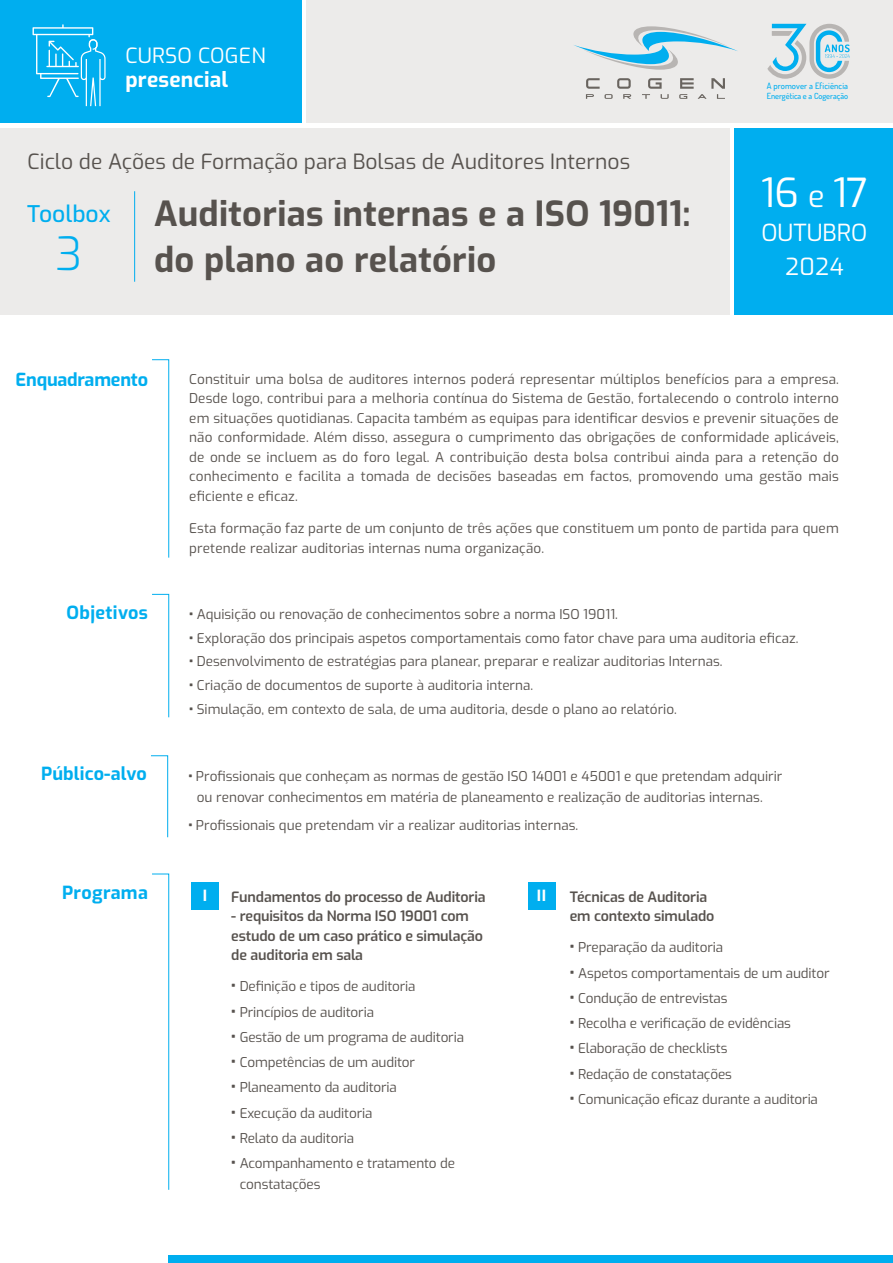
<style>
.page{position:relative;width:893px;height:1263px;background:#fff}
.page>*{position:absolute;margin:0;border:0;box-sizing:border-box;transform-origin:0 0}
.t1{font:300 45.75px "Exo";color:#00aeef}
.t2{font:39.9px "Exo";color:#fff}
.t3{font:700 34.5px/46.5px "Exo";letter-spacing:.01em;color:#57524e}
.t4{font:23.55px "Exo";color:#fff}
.t5{font:500 22.95px "Exo";color:#00aeef}
.t6{font:21px "Exo";color:#57524e}
.t7{font:21px "Exo";letter-spacing:.01em;color:#fff}
.t8{font:700 21px "Exo";letter-spacing:.01em;color:#fff}
.t9{font:700 18px "Exo";letter-spacing:.01em;color:#00aeef}
.t10{font:700 18px "Exo";letter-spacing:-.01em;color:#00aeef}
.t11{font:600 16.5px "Saira";color:#fff}
.t12{font:600 14.25px "Exo";letter-spacing:-.01em;color:#57524e}
.t13{font:13.5px/19.5px "Exo";color:#57524e;text-align:justify}
.t14{font:500 8.7px "Dosis";letter-spacing:.01em;color:#00aeef}
.t15{font:500 8.4px "Dosis";color:#00aeef}
.s1{font-size:30.6px}
.s2{font-weight:800}
.s3{font-weight:800;font-size:15px}
</style>
<div class="page">
<div style="left:734px;top:128px;width:159px;height:187px;background:#00aeef"></div>
<div style="left:306px;top:0;width:587px;height:122px;background:#ecebea"></div>
<div style="left:0;top:128px;width:729px;height:187px;background:#ecebea"></div>
<div style="left:0;top:0;width:301px;height:122px;background:#00aeef"></div>
<svg style="left:574px;top:26px;width:164px;height:44px"></svg>
<svg style="left:586px;top:78px;width:139px;height:21px"></svg>
<svg style="left:767px;top:24px;width:83px;height:55px"></svg>
<hr style="left:134px;top:191px;width:1px;height:91px;background:#00aeef">
<div style="left:168px;top:1256px;width:725px;height:7px;background:#00aeef"></div>
<svg style="left:152px;top:359px;width:17px;height:199px"></svg>
<svg style="left:152px;top:594px;width:17px;height:124px"></svg>
<svg style="left:151px;top:755px;width:17px;height:83px"></svg>
<svg style="left:33px;top:24px;width:73px;height:82px"></svg>
<svg style="left:152px;top:873px;width:17px;height:317px"></svg>
<div style="left:191px;top:882px;width:27px;height:27px;background:#00aeef"></div>
<div style="left:528px;top:882px;width:27px;height:27px;background:#00aeef"></div>
<p class="t7" style="left:125px;top:40px;width:142px">CURSO COGEN</p>
<p class="t8" style="left:125px;top:64px;width:104px">presencial</p>
<p class="t6" style="left:28px;top:146px;width:604px">Ciclo de Ações de Formação para Bolsas de Auditores Internos</p>
<p class="t5" style="left:27px;top:196px;width:85px">Toolbox</p>
<p class="t1" style="left:55px;top:219px;width:28px">3</p>
<p class="t3" style="left:154px;top:188px;width:538px">Auditorias internas e a ISO 19011: do plano ao relatório</p>
<p class="t14" style="left:767px;top:80px;width:83px">A promover a Eficiência</p>
<p class="t15" style="left:767px;top:90px;width:83px">Energética e a Cogeração</p>
<p class="t2" style="left:761px;top:163px;width:109px">16 <span class="s1">e</span> 17</p>
<p class="t4" style="left:761px;top:215px;width:107px">OUTUBRO</p>
<p class="t4" style="left:785px;top:249px;width:60px">2024</p>
<p class="t10" style="left:16px;top:365px;width:134px">Enquadramento</p>
<p class="t13" style="left:189px;top:368px;width:651px">Constituir uma bolsa de auditores internos poderá representar múltiplos benefícios para a empresa.<br>Desde logo, contribui para a melhoria contínua do Sistema de Gestão, fortalecendo o controlo interno em situações quotidianas. Capacita também as equipas para identificar desvios e prevenir situações de não conformidade. Além disso, assegura o cumprimento das obrigações de conformidade aplicáveis, de onde se incluem as do foro legal. A contribuição desta bolsa contribui ainda para a retenção do conhecimento e facilita a tomada de decisões baseadas em factos, promovendo uma gestão mais eficiente e eficaz.</p>
<p class="t13" style="left:189px;top:518px;width:651px">Esta formação faz parte de um conjunto de três ações que constituem um ponto de partida para quem pretende realizar auditorias internas numa organização.</p>
<p class="t9" style="left:67px;top:599px;width:83px">Objetivos</p>
<p class="t13" style="left:189px;top:603px;width:430px"><span class="s2">•</span> Aquisição ou renovação de conhecimentos sobre a norma ISO 19011.</p>
<p class="t13" style="left:189px;top:627px;width:611px"><span class="s2">•</span> Exploração dos principais aspetos comportamentais como fator chave para uma auditoria eficaz.</p>
<p class="t13" style="left:189px;top:651px;width:535px"><span class="s2">•</span> Desenvolvimento de estratégias para planear, preparar e realizar auditorias Internas.</p>
<p class="t13" style="left:189px;top:675px;width:345px"><span class="s2">•</span> Criação de documentos de suporte à auditoria interna.</p>
<p class="t13" style="left:189px;top:698px;width:489px"><span class="s2">•</span> Simulação, em contexto de sala, de uma auditoria, desde o plano ao relatório.</p>
<p class="t9" style="left:41px;top:760px;width:107px">Público-alvo</p>
<p class="t13" style="left:188px;top:765px;width:596px"><span class="s2">•</span> Profissionais que conheçam as normas de gestão ISO 14001 e 45001 e que pretendam adquirir</p>
<p class="t13" style="left:197px;top:786px;width:567px">ou renovar conhecimentos em matéria de planeamento e realização de auditorias internas.</p>
<p class="t13" style="left:188px;top:814px;width:391px"><span class="s2">•</span> Profissionais que pretendam vir a realizar auditorias internas.</p>
<p class="t9" style="left:62px;top:878px;width:87px">Programa</p>
<p class="t12" style="left:231px;top:886px;width:256px">Fundamentos do processo de Auditoria</p>
<p class="t12" style="left:231px;top:905px;width:239px">- requisitos da Norma ISO 19001 com</p>
<p class="t12" style="left:231px;top:925px;width:253px">estudo de um caso prático e simulação</p>
<p class="t12" style="left:231px;top:944px;width:133px">de auditoria em sala</p>
<p class="t13" style="left:231px;top:976px;width:186px"><span class="s3">•</span> Definição e tipos de auditoria</p>
<p class="t13" style="left:231px;top:1001px;width:144px"><span class="s3">•</span> Princípios de auditoria</p>
<p class="t13" style="left:231px;top:1026px;width:234px"><span class="s3">•</span> Gestão de um programa de auditoria</p>
<p class="t13" style="left:231px;top:1052px;width:185px"><span class="s3">•</span> Competências de um auditor</p>
<p class="t13" style="left:231px;top:1077px;width:167px"><span class="s3">•</span> Planeamento da auditoria</p>
<p class="t13" style="left:231px;top:1102px;width:143px"><span class="s3">•</span> Execução da auditoria</p>
<p class="t13" style="left:231px;top:1127px;width:124px"><span class="s3">•</span> Relato da auditoria</p>
<p class="t13" style="left:231px;top:1153px;width:225px"><span class="s3">•</span> Acompanhamento e tratamento de</p>
<p class="t13" style="left:240px;top:1174px;width:82px">constatações</p>
<p class="t11" style="left:202px;top:883px;width:7px">I</p>
<p class="t11" style="left:537px;top:883px;width:12px">II</p>
<p class="t12" style="left:570px;top:886px;width:139px">Técnicas de Auditoria</p>
<p class="t12" style="left:570px;top:905px;width:146px">em contexto simulado</p>
<p class="t13" style="left:570px;top:937px;width:155px"><span class="s3">•</span> Preparação da auditoria</p>
<p class="t13" style="left:570px;top:962px;width:261px"><span class="s3">•</span> Aspetos comportamentais de um auditor</p>
<p class="t13" style="left:570px;top:987px;width:159px"><span class="s3">•</span> Condução de entrevistas</p>
<p class="t13" style="left:570px;top:1013px;width:223px"><span class="s3">•</span> Recolha e verificação de evidências</p>
<p class="t13" style="left:570px;top:1038px;width:159px"><span class="s3">•</span> Elaboração de checklists</p>
<p class="t13" style="left:570px;top:1063px;width:164px"><span class="s3">•</span> Redação de constatações</p>
<p class="t13" style="left:570px;top:1088px;width:250px"><span class="s3">•</span> Comunicação eficaz durante a auditoria</p>
</div>
